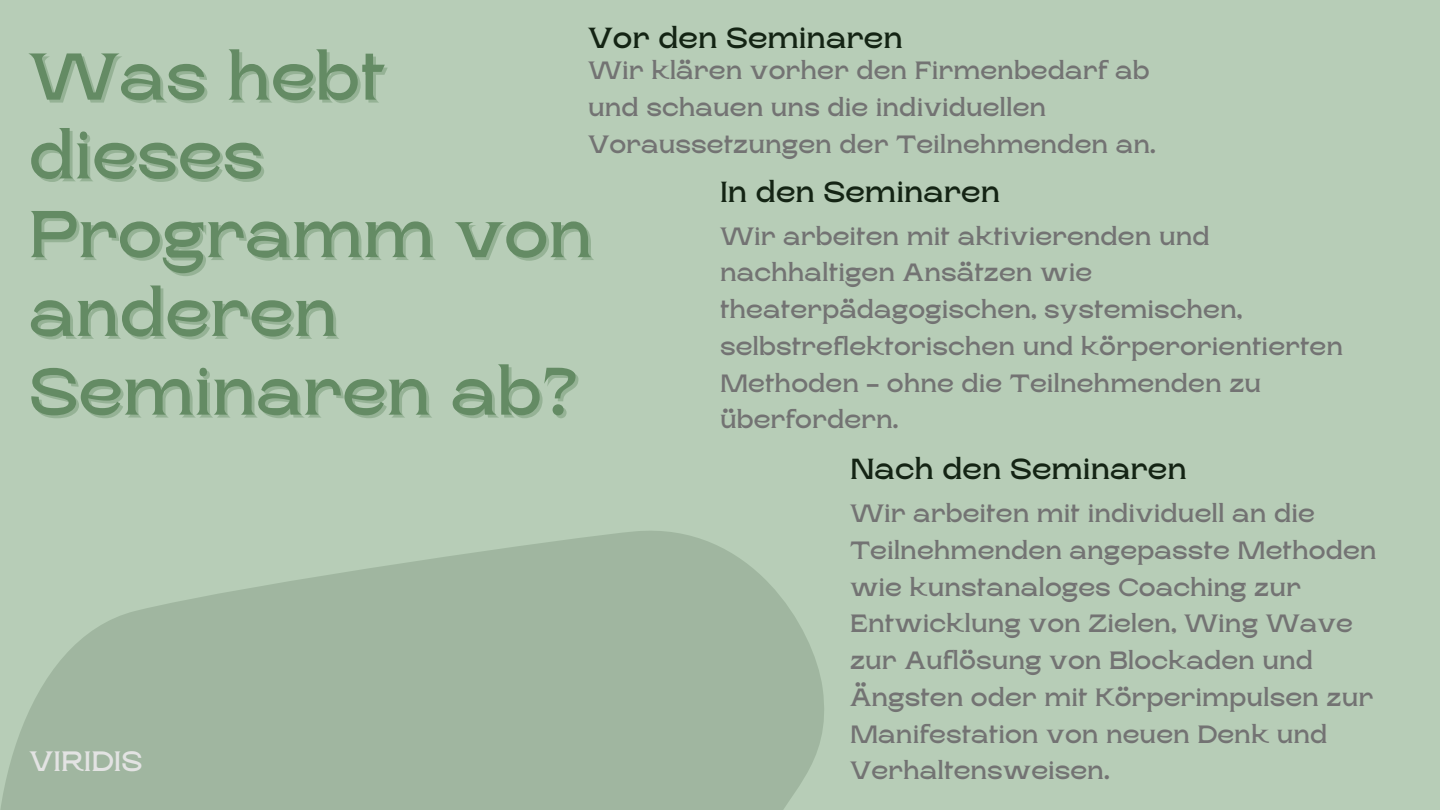
<style>
.page{position:relative;width:1440px;height:810px;background:#b7cdb7}
.page>*{position:absolute;margin:0;border:0;box-sizing:border-box;transform-origin:0 0}
.t1{font:700 66px/78.8px "Rasputin";color:#648b64}
.t2{font:700 29px "Rasputin";color:#142414}
.t3{font:700 28px "Rasputin";color:#e3e3e3}
.t4{font:700 25px/36.8px "Rasputin";color:#737373}
</style>
<div class="page">
<svg style="left:0;top:531px;width:824px;height:279px;fill:#a0b6a0"></svg>
<h1 class="t2" style="left:588px;top:22px;width:316px">Vor den Seminaren</h1>
<h2 class="t1" style="left:29px;top:38px;width:358px">Was hebt</h2>
<h3 class="t1" style="left:29px;top:117px;width:236px">dieses</h3>
<p class="t1" style="left:29px;top:196px;width:565px">Programm von anderen<br>Seminaren ab?</p>
<h3 class="t4" style="left:588px;top:52px;width:569px">Wir klären vorher den Firmenbedarf ab und schauen uns die individuellen<br>Voraussetzungen der Teilnehmenden an.</h3>
<h3 class="t2" style="left:720px;top:176px;width:282px">In den Seminaren</h3>
<p class="t4" style="left:720px;top:218px;width:625px">Wir arbeiten mit aktivierenden und nachhaltigen Ansätzen wie theaterpädagogischen, systemischen, selbstreflektorischen und körperorientierten Methoden - ohne die Teilnehmenden zu überfordern.</p>
<p class="t3" style="left:30px;top:746px;width:114px">VIRIDIS</p>
<p class="t2" style="left:850px;top:453px;width:338px">Nach den Seminaren</p>
<p class="t4" style="left:850px;top:496px;width:528px">Wir arbeiten mit individuell an die<br>Teilnehmenden angepasste Methoden wie kunstanaloges Coaching zur<br>Entwicklung von Zielen, Wing Wave zur Auflösung von Blockaden und<br>Ängsten oder mit Körperimpulsen zur<br>Manifestation von neuen Denk und<br>Verhaltensweisen.</p>
</div>
